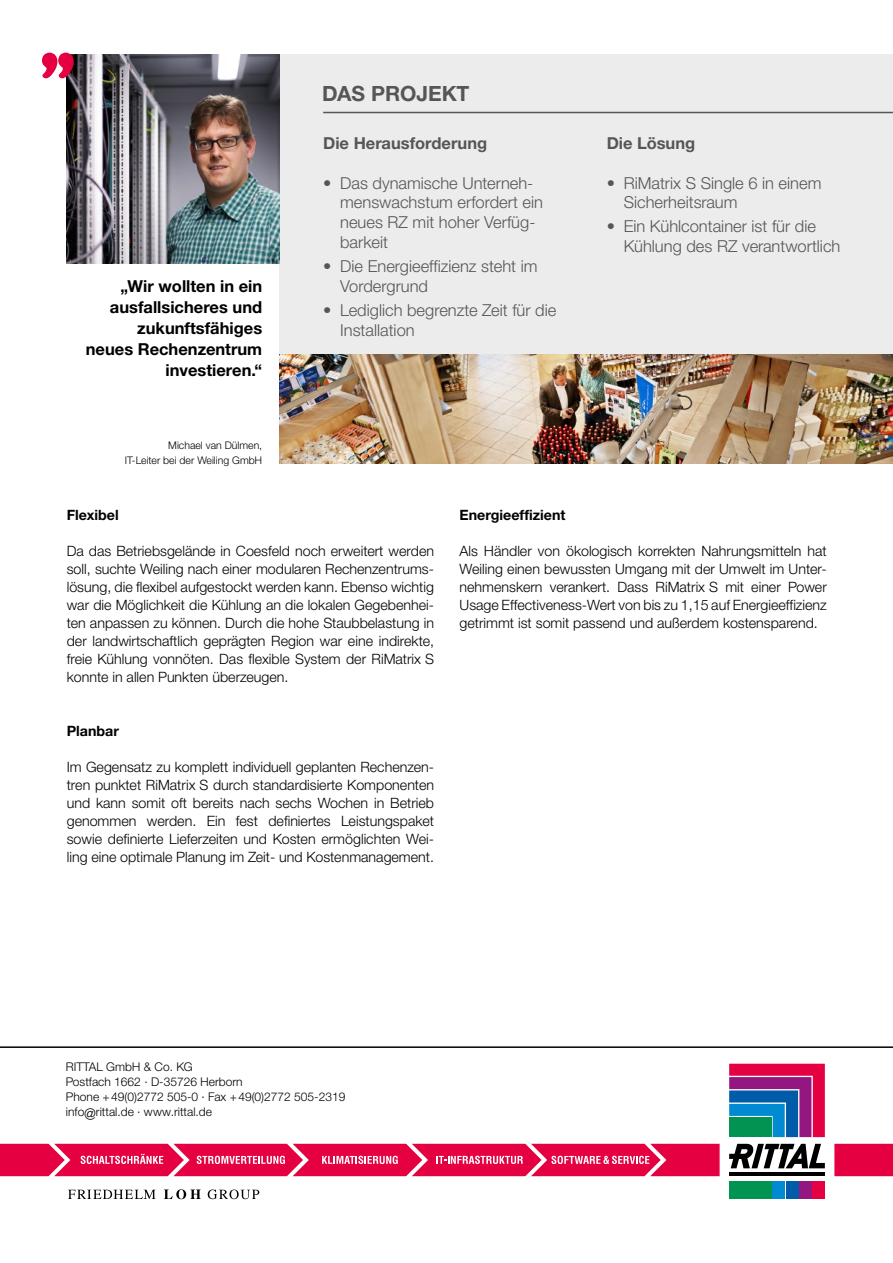
<style>
.page{position:relative;width:893px;height:1263px;background:#fff}
.page>*{position:absolute;margin:0;border:0;box-sizing:border-box;transform-origin:0 0}
.t1{font:700 21px "Neue Helvetica For Rittal";color:#565655}
.t2{font:300 16.5px/19.8px "Neue Helvetica For Rittal";color:#565655}
.t3{font:700 16.5px/21px "Neue Helvetica For Rittal";color:#000;text-align:right}
.t4{font:700 16.5px "Neue Helvetica For Rittal";color:#565655}
.t5{font:300 14.25px/18px "Neue Helvetica For Rittal";color:#000;text-align:justify}
.t6{font:700 14.25px "Neue Helvetica For Rittal";color:#000}
.t7{font:300 12px/15px "Neue Helvetica For Rittal";color:#000}
.t8{font:300 10.5px/15px "Neue Helvetica For Rittal";color:#000;text-align:right}
</style>
<div class="page">
<svg style="left:68px;top:1189px;width:191px;height:10px"></svg>
<div style="left:834px;top:1144px;width:59px;height:32px;background:#e40041"></div>
<svg style="left:729px;top:1063px;width:96px;height:136px"></svg>
<hr style="left:729px;top:1172px;width:96px;height:4px;background:#000">
<svg style="left:729px;top:1144px;width:96px;height:24px"></svg>
<div style="left:729px;top:1182px;width:42px;height:17px;background:#009352"></div>
<div style="left:773px;top:1182px;width:12px;height:17px;background:#008ad2"></div>
<div style="left:786px;top:1182px;width:12px;height:17px;background:#005ba9"></div>
<div style="left:799px;top:1182px;width:12px;height:17px;background:#941680"></div>
<svg style="left:729px;top:1064px;width:96px;height:73px"></svg>
<div style="left:813px;top:1182px;width:12px;height:17px;background:#e40041"></div>
<svg style="left:0;top:1144px;width:720px;height:32px"></svg>
<div style="left:279px;top:54px;width:614px;height:409px;background:#ececec"></div>
<img style="left:67px;top:54px;width:212px;height:210px">
<hr style="left:0;top:1046px;width:893px;height:2px;background:#000">
<hr style="left:323px;top:112px;width:570px;height:1px;background:#565655">
<svg style="left:42px;top:52px;width:32px;height:27px"></svg>
<img style="left:279px;top:354px;width:614px;height:109px">
<p class="t3" style="left:86px;top:275px;width:178px">„Wir wollten in ein ausfallsicheres und zukunftsfähiges neues Rechenzentrum investieren.“</p>
<p class="t8" style="left:125px;top:437px;width:139px">Michael van Dülmen,<br>IT-Leiter bei der Weiling GmbH</p>
<h1 class="t1" style="left:322px;top:81px;width:149px">Das Projekt</h1>
<p class="t4" style="left:323px;top:133px;width:166px">Die Herausforderung</p>
<p class="t2" style="left:340px;top:173px;width:204px;text-indent:-17px">• Das dynamische Unterneh&shy;menswachstum erfordert ein neues RZ mit hoher Verfüg&shy;barkeit</p>
<p class="t2" style="left:340px;top:256px;width:199px;text-indent:-17px">• Die Energieeffizienz steht im<br>Vordergrund</p>
<p class="t2" style="left:340px;top:300px;width:218px;text-indent:-17px">• Lediglich begrenzte Zeit für die<br>Installation</p>
<p class="t4" style="left:607px;top:133px;width:90px">Die Lösung</p>
<p class="t2" style="left:624px;top:173px;width:199px;text-indent:-17px">• RiMatrix S Single 6 in einem<br>Sicherheitsraum</p>
<p class="t2" style="left:624px;top:217px;width:218px;text-indent:-17px">• Ein Kühlcontainer ist für die<br>Kühlung des RZ verantwortlich</p>
<p class="t6" style="left:67px;top:506px;width:53px">Flexibel</p>
<p class="t5" style="left:67px;top:542px;width:369px">Da das Betriebsgelände in Coesfeld noch erweitert werden soll, suchte Weiling nach einer modularen Rechenzentrums&shy;lösung, die flexibel aufgestockt werden kann. Ebenso wichtig war die Möglichkeit die Kühlung an die lokalen Gegebenhei&shy;ten anpassen zu können. Durch die hohe Staubbelastung in der landwirtschaftlich geprägten Region war eine indirekte, freie Kühlung vonnöten. Das flexible System der RiMatrix S konnte in allen Punkten überzeugen.</p>
<p class="t6" style="left:67px;top:722px;width:54px">Planbar</p>
<p class="t5" style="left:67px;top:758px;width:369px">Im Gegensatz zu komplett individuell geplanten Rechenzen&shy;tren punktet RiMatrix S durch standardisierte Komponenten und kann somit oft bereits nach sechs Wochen in Betrieb genommen werden. Ein fest definiertes Leistungspaket sowie definierte Lieferzeiten und Kosten ermöglichten Wei&shy;ling eine optimale Planung im Zeit- und Kostenmanagement.</p>
<p class="t6" style="left:460px;top:506px;width:107px">Energieeffizient</p>
<p class="t5" style="left:460px;top:542px;width:369px">Als Händler von ökologisch korrekten Nahrungsmitteln hat Weiling einen bewussten Umgang mit der Umwelt im Unter&shy;nehmenskern verankert. Dass RiMatrix S mit einer Power Usage Effectiveness-Wert von bis zu 1,15 auf Energieeffizienz getrimmt ist somit passend und außerdem kostensparend.</p>
<p class="t7" style="left:66px;top:1059px;width:281px">RITTAL GmbH &amp; Co. KG<br>Postfach 1662 · D-35726 Herborn<br>Phone +49(0)2772 505-0 · Fax +49(0)2772 505-2319 info@rittal.de · www.rittal.de</p>
</div>
